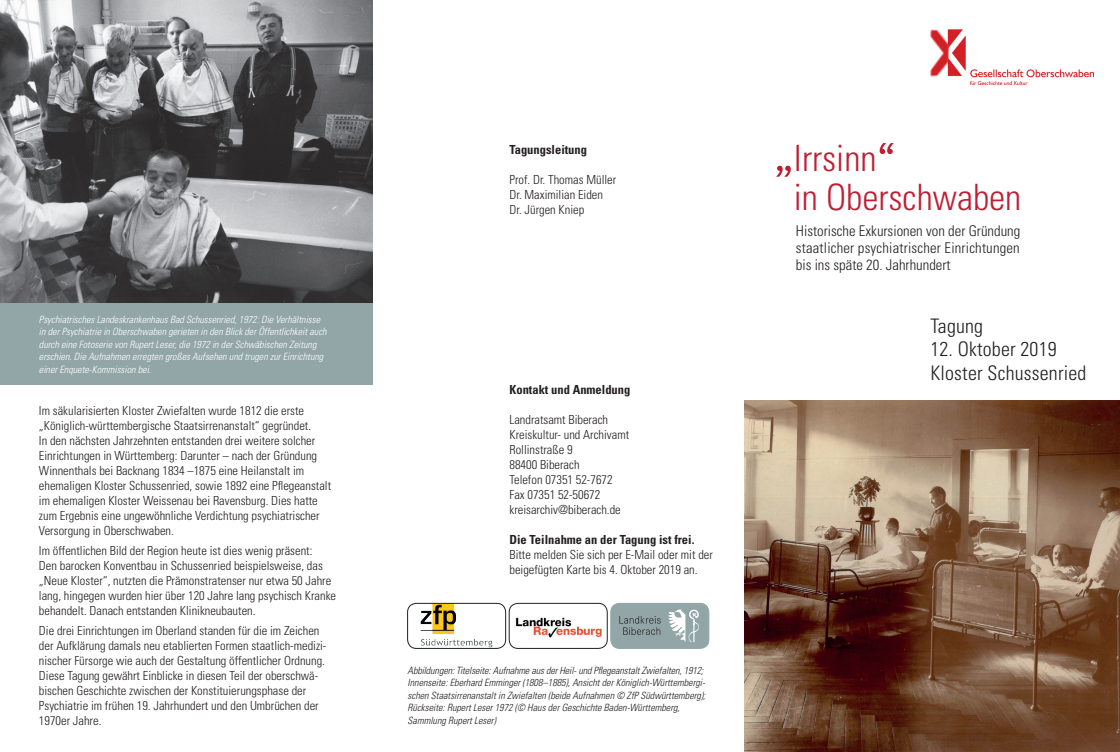
<style>
.page{position:relative;width:1120px;height:752px;background:#fff}
.page>*{position:absolute;margin:0;border:0;box-sizing:border-box;transform-origin:0 0}
.t1{font:300 condensed 36.25px/38.8px "Univers LT Std";color:#be1f34}
.t2{font:300 condensed 20px/23.8px "Univers LT Std";letter-spacing:.01em;color:#231f20}
.t3{font:300 condensed 14.75px/16.9px "Univers LT Std";letter-spacing:.015em;color:#231f20;text-align:justify}
.t4{font:300 condensed 12.5px/15px "Univers LT Std";color:#231f20}
.t5{font:700 condensed 12.5px "Univers LT Pro";color:#231f20}
.t6{font:italic 300 condensed 10px/12.5px "Univers LT Std";color:#231f20}
.t7{font:italic 300 condensed 10px/12.5px "Univers LT Std";color:#fff}
.s1{font-family:"Corporate S";font-stretch:normal;font-size:50px}
</style>
<div class="page">
<img style="left:744px;top:400px;width:376px;height:351px">
<img style="left:930px;top:29px;width:163px;height:56px">
<img style="left:0;top:0;width:372px;height:303px">
<img style="left:421px;top:605px;width:71px;height:41px">
<div style="left:407px;top:603px;width:99px;height:45px;border:1px solid #231f20;border-radius:9px"></div>
<img style="left:515px;top:603px;width:88px;height:45px">
<div style="left:509px;top:603px;width:98px;height:45px;border:1px solid #231f20;border-radius:9px"></div>
<div style="left:611px;top:603px;width:98px;height:45px;background:#92a5a7;border-radius:9px"></div>
<div style="left:610px;top:603px;width:99px;height:45px;border:1px solid #92a5a7;border-radius:9px"></div>
<svg style="left:668px;top:609px;width:31px;height:33px"></svg>
<svg style="left:619px;top:616px;width:41px;height:18px"></svg>
<div style="left:0;top:303px;width:372px;height:81px;background:#92a5a7"></div>
<p class="t7" style="left:39px;top:313px;width:289px">Psychiatrisches Landeskrankenhaus Bad Schussenried, 1972: Die Verhältnisse in der Psychiatrie in Oberschwaben gerieten in den Blick der Öffentlichkeit auch durch eine Fotoserie von Rupert Leser, die 1972 in der Schwäbischen Zeitung erschien. Die Aufnahmen erregten großes Aufsehen und trugen zur Einrichtung einer Enquete-Kommission bei.</p>
<p class="t4" style="left:39px;top:402px;width:294px">Im säkularisierten Kloster Zwiefalten wurde 1812 die erste „Königlich-württembergische Staatsirrenanstalt“ gegründet.<br>In den nächsten Jahrzehnten entstanden drei weitere solcher Einrichtungen in Württemberg: Darunter – nach der Gründung Winnenthals bei Backnang 1834 –1875 eine Heilanstalt im ehemaligen Kloster Schussenried, sowie 1892 eine Pflegeanstalt im ehemaligen Kloster Weissenau bei Ravensburg. Dies hatte zum Ergebnis eine ungewöhnliche Verdichtung psychiatrischer Versorgung in Oberschwaben.</p>
<p class="t4" style="left:39px;top:542px;width:299px">Im öffentlichen Bild der Region heute ist dies wenig präsent:<br>Den barocken Konventbau in Schussenried beispielsweise, das „Neue Kloster“, nutzten die Prämonstratenser nur etwa 50 Jahre lang, hingegen wurden hier über 120 Jahre lang psychisch Kranke behandelt. Danach entstanden Klinikneubauten.</p>
<p class="t4" style="left:39px;top:622px;width:289px">Die drei Einrichtungen im Oberland standen für die im Zeichen der Aufklärung damals neu etablierten Formen staatlich-medizi&shy;nischer Fürsorge wie auch der Gestaltung öffentlicher Ordnung.<br>Diese Tagung gewährt Einblicke in diesen Teil der oberschwä&shy;bischen Geschichte zwischen der Konstituierungsphase der Psychiatrie im frühen 19. Jahrhundert und den Umbrüchen der 1970er Jahre.</p>
<p class="t5" style="left:509px;top:141px;width:79px">Tagungsleitung</p>
<p class="t4" style="left:509px;top:172px;width:108px">Prof. Dr. Thomas Müller<br>Dr. Maximilian Eiden<br>Dr. Jürgen Kniep</p>
<p class="t5" style="left:509px;top:381px;width:122px">Kontakt und Anmeldung</p>
<p class="t4" style="left:509px;top:412px;width:121px">Landratsamt Biberach<br>Kreiskultur- und Archivamt<br>Rollinstraße 9<br>88400 Biberach<br>Telefon 07351 52-7672<br>Fax 07351 52-50672 kreisarchiv@biberach.de</p>
<p class="t5" style="left:509px;top:531px;width:186px">Die Teilnahme an der Tagung ist frei.</p>
<p class="t4" style="left:509px;top:547px;width:205px">Bitte melden Sie sich per E-Mail oder mit der beigefügten Karte bis 4. Oktober 2019 an.</p>
<p class="t6" style="left:407px;top:663px;width:299px">Abbildungen: Titelseite: Aufnahme aus der Heil- und Pflegeanstalt Zwiefalten, 1912; Innenseite: Eberhard Emminger (1808–1885), Ansicht der Königlich-Württembergi&shy;schen Staatsirrenanstalt in Zwiefalten (beide Aufnahmen © ZfP Südwürttemberg); Rückseite: Rupert Leser 1972 (© Haus der Geschichte Baden-Württemberg, Sammlung Rupert Leser)</p>
<h1 class="t1" style="left:794px;top:138px;width:229px;text-indent:-20px"><span class="s1">„</span>Irrsinn<span class="s1">“<br></span>in Oberschwaben</h1>
<p class="t3" style="left:796px;top:222px;width:226px">Historische Exkursionen von der Gründung staatlicher psychiatrischer Einrichtungen bis ins späte 20. Jahrhundert</p>
<h2 class="t2" style="left:930px;top:313px;width:54px">Tagung</h2>
<h2 class="t2" style="left:930px;top:337px;width:157px">12. Oktober 2019<br>Kloster Schussenried</h2>
</div>
